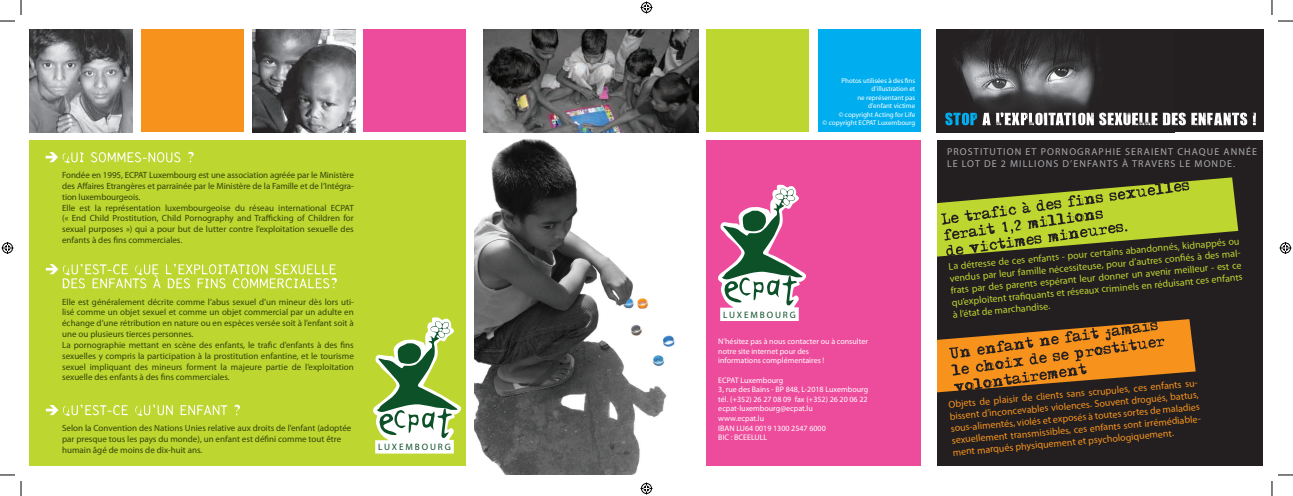
<style>
.page{position:relative;width:1293px;height:496px;background:#fff}
.page>*{position:absolute;margin:0;border:0;box-sizing:border-box;transform-origin:0 0}
.t1{font:10px/12px "Myriad Pro";color:#bed630;text-align:justify}
.t2{font:10px/12px "Myriad Pro";color:#f7931d;text-align:justify}
.t3{font:10px "Myriad Pro";letter-spacing:.11em;color:#a8a9ad}
.t4{font:9.3px "Letter Gothic";letter-spacing:.2em;color:#0c5128}
.t5{font:9px/10.8px "Myriad Pro";color:#31450b}
.t6{font:8px/9.6px "Myriad Pro";color:#fff}
.t7{font:7px/8.4px "Myriad Pro";color:#fff;text-align:right}
</style>
<div class="page">
<div style="left:30px;top:140px;width:436px;height:326px;background:#bed630"></div>
<div style="left:936px;top:140px;width:326px;height:326px;background:#231f20"></div>
<svg style="left:46px;top:404px;width:194px;height:12px"></svg>
<svg style="left:46px;top:264px;width:291px;height:24px"></svg>
<div style="left:363px;top:30px;width:103px;height:102px;background:#ed4c9c"></div>
<img style="left:252px;top:30px;width:103px;height:102px">
<img style="left:30px;top:30px;width:102px;height:102px">
<div style="left:1128px;top:30px;width:134px;height:102px;background:#231f20"></div>
<img style="left:936px;top:30px;width:192px;height:102px">
<svg style="left:373px;top:317px;width:88px;height:136px"></svg>
<svg style="left:945px;top:112px;width:310px;height:14px"></svg>
<svg style="left:936px;top:319px;width:259px;height:73px"></svg>
<div style="left:141px;top:30px;width:103px;height:102px;background:#f7931d"></div>
<div style="left:706px;top:140px;width:214px;height:326px;background:#ed4c9c"></div>
<img style="left:475px;top:139px;width:200px;height:336px">
<img style="left:484px;top:30px;width:214px;height:102px">
<svg style="left:718px;top:184px;width:88px;height:137px"></svg>
<div style="left:706px;top:30px;width:103px;height:102px;background:#bed630"></div>
<div style="left:817px;top:30px;width:103px;height:102px;background:#00aeef"></div>
<svg style="left:46px;top:152px;width:148px;height:11px"></svg>
<svg style="left:936px;top:177px;width:301px;height:79px"></svg>
<svg style="left:0;top:474px;width:15px;height:1px"></svg>
<svg style="left:1278px;top:474px;width:14px;height:1px"></svg>
<svg style="left:0;top:0;width:22px;height:22px"></svg>
<svg style="left:20px;top:481px;width:2px;height:15px"></svg>
<svg style="left:1271px;top:0;width:21px;height:22px"></svg>
<svg style="left:1271px;top:481px;width:1px;height:15px"></svg>
<svg style="left:640px;top:1px;width:12px;height:12px"></svg>
<svg style="left:640px;top:482px;width:12px;height:12px"></svg>
<svg style="left:2px;top:242px;width:12px;height:12px"></svg>
<svg style="left:1279px;top:242px;width:12px;height:12px"></svg>
<p class="t5" style="left:62px;top:169px;width:293px">Fondée en 1995, ECPAT Luxembourg est une association agréée par le Ministère des Affaires Etrangères et parrainée par le Ministère de la Famille et de l’Intégra&shy;tion luxembourgeois.<br>Elle est la représentation luxembourgeoise du réseau international ECPAT (« End Child Prostitution, Child Pornography and Trafficking of Children for sexual purposes ») qui a pour but de lutter contre l’exploitation sexuelle des enfants à des fins commerciales.</p>
<p class="t5" style="left:62px;top:296px;width:293px">Elle est généralement décrite comme l’abus sexuel d’un mineur dès lors uti&shy;lisé comme un objet sexuel et comme un objet commercial par un adulte en échange d’une rétribution en nature ou en espèces versée soit à l’enfant soit à une ou plusieurs tierces personnes.<br>La pornographie mettant en scène des enfants, le trafic d’enfants à des fins sexuelles y compris la participation à la prostitution enfantine, et le tourisme sexuel impliquant des mineurs forment la majeure partie de l’exploitation sexuelle des enfants à des fins commerciales.</p>
<p class="t5" style="left:62px;top:422px;width:291px">Selon la Convention des Nations Unies relative aux droits de l’enfant (adoptée par presque tous les pays du monde), un enfant est défini comme tout être humain âgé de moins de dix-huit ans.</p>
<p class="t4" style="left:378px;top:441px;width:74px">LUXEMBOURG</p>
<p class="t7" style="left:822px;top:76px;width:94px">Photos utilisées à des fins d'illustration et<br>ne représentant pas<br>d'enfant victime<br>© copyright Acting for Life<br>© copyright ECPAT Luxembourg</p>
<p class="t4" style="left:723px;top:308px;width:74px">LUXEMBOURG</p>
<p class="t6" style="left:718px;top:336px;width:151px">N’hésitez pas à nous contacter ou à consulter notre site internet pour des<br>informations complémentaires !</p>
<p class="t6" style="left:718px;top:375px;width:151px">ECPAT Luxembourg<br>3, rue des Bains - BP 848, L-2018 Luxembourg tél. (+352) 26 27 08 09 fax (+352) 26 20 06 22 ecpat-luxembourg@ecpat.lu<br>www.ecpat.lu<br>IBAN LU64 0019 1300 2547 6000<br>BIC : BCEELULL</p>
<p class="t3" style="left:946px;top:146px;width:28px">Prostituti</p>
<p class="t3" style="left:1006px;top:146px;width:144px">on et pornographie seraient</p>
<p class="t3" style="left:1177px;top:146px;width:55px">chaque ann</p>
<p class="t3" style="left:1245px;top:146px;width:11px">ée</p>
<p class="t3" style="left:946px;top:158px;width:70px">le lot de 2 milli</p>
<p class="t3" style="left:1037px;top:158px;width:40px">ons d’enfants</p>
<p class="t3" style="left:1121px;top:158px;width:114px">à travers le monde.</p>
<p class="t1" style="left:947px;top:260px;width:293px;rotate:-5deg">La détresse de ces enfants - pour certains abandonnés, kidnappés ou vendus par leur famille nécessiteuse, pour d’autres confi és à des mal&shy;frats par des parents espérant leur donner un avenir meilleur - est ce qu’exploitent trafi quants et réseaux criminels en réduisant ces enfants à l’état de marchandise.</p>
<p class="t2" style="left:947px;top:398px;width:251px;rotate:-5deg">Objets de plaisir de clients sans scrupules, ces enfants su&shy;bissent d’inconcevables violences. Souvent drogués, battus, sous-alimentés, violés et exposés à toutes sortes de maladies sexuellement transmissibles, ces enfants sont irrémédiable&shy;ment marqués physiquement et psychologiquement.</p>
</div>
